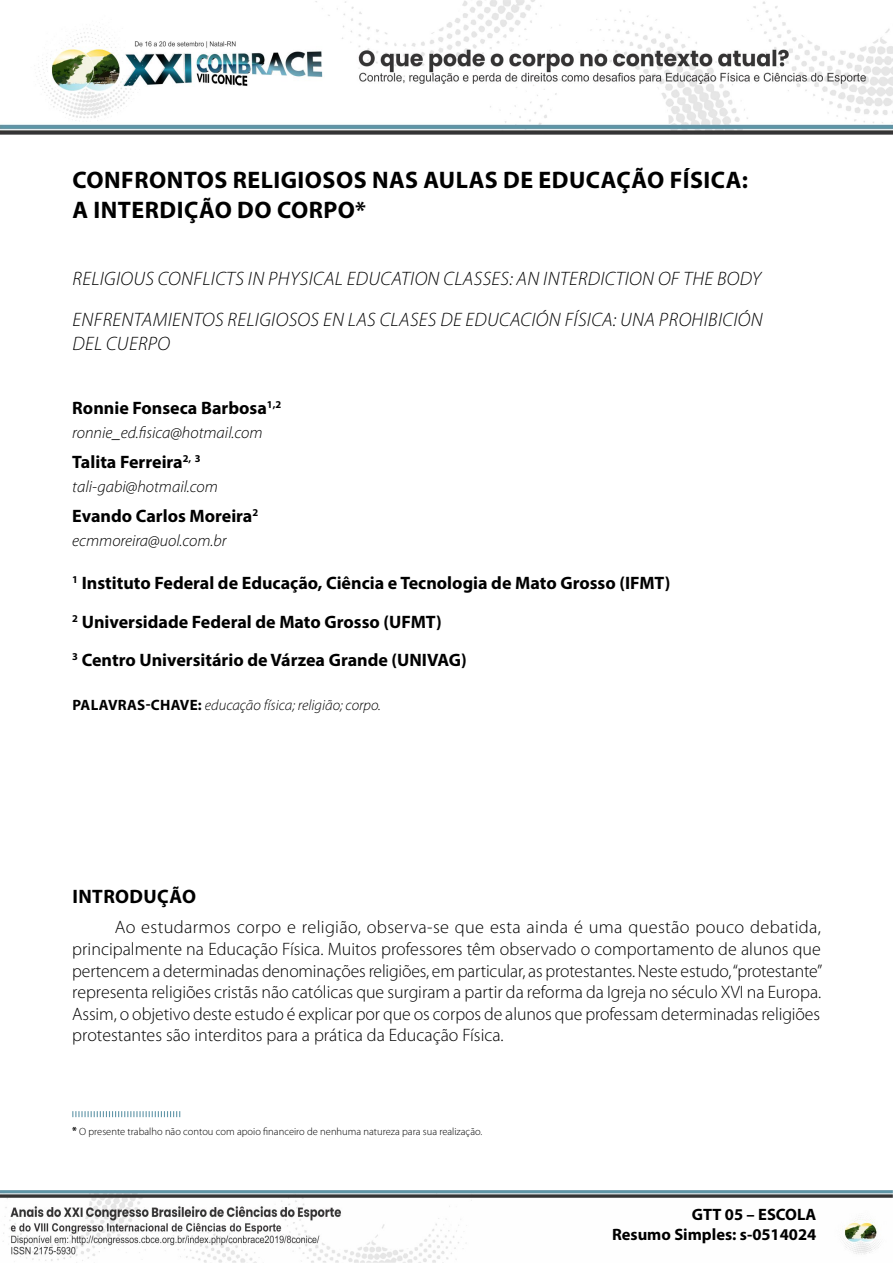
<style>
.page{position:relative;width:893px;height:1263px;background:#fff}
.page>*{position:absolute;margin:0;border:0;box-sizing:border-box;transform-origin:0 0}
.TITULO{font:700 24px/30px "Myriad Pro";letter-spacing:.02em;color:#000}
.TIT_TRADU_RES_SIMPLE{font:italic 300 19.5px/24px "Myriad Pro";letter-spacing:.02em;color:#000}
.SUBTITULOS{font:700 19.5px "Myriad Pro";letter-spacing:.02em;color:#000}
.MIOLO{font:300 18px/21.6px "Myriad Pro";color:#000}
.FILIAÇÃO{font:700 18px "Myriad Pro";color:#000}
.AUTOR_A{font:700 18px "Myriad Pro";color:#000}
.E-MAIL{font:italic 300 16.5px "Myriad Pro";color:#000}
.t1{font:700 16.5px/19.8px "Myriad Pro";color:#000;text-align:right}
.R_SIMPLES_-_KEYWORDS{font:italic 300 15px "Myriad Pro";color:#000}
.LEG__RODAPE{font:300 10.5px "Myriad Pro";color:#000}
.s1{color:#fff}
.s2{font-weight:700;font-style:normal}
.s3{font-weight:700}
</style>
<div class="page">
<img style="left:0;top:0;width:893px;height:134px">
<img style="left:0;top:1190px;width:893px;height:73px">
<svg style="left:72px;top:1111px;width:108px;height:6px"></svg>
<p class="TITULO" style="left:73px;top:164px;width:677px">CONFRONTOS RELIGIOSOS NAS AULAS DE EDUCAÇÃO FÍSICA:<br>A INTERDIÇÃO DO CORPO*<span class="s1">1</span></p>
<p class="TIT_TRADU_RES_SIMPLE" style="left:72px;top:266px;width:690px">RELIGIOUS CONFLICTS IN PHYSICAL EDUCATION CLASSES: AN INTERDICTION OF THE BODY</p>
<p class="TIT_TRADU_RES_SIMPLE" style="left:72px;top:307px;width:692px">ENFRENTAMIENTOS RELIGIOSOS EN LAS CLASES DE EDUCACIÓN FÍSICA: UNA PROHIBICIÓN<br>DEL CUERPO</p>
<p class="AUTOR_A" style="left:72px;top:396px;width:210px">Ronnie Fonseca Barbosa<sup>1,2</sup></p>
<p class="E-MAIL" style="left:72px;top:422px;width:192px">ronnie_ed.fisica@hotmail.com</p>
<p class="AUTOR_A" style="left:72px;top:450px;width:130px">Talita Ferreira<sup>2,</sup> <sup>3</sup></p>
<p class="E-MAIL" style="left:72px;top:477px;width:147px">tali-gabi@hotmail.com</p>
<p class="AUTOR_A" style="left:72px;top:504px;width:187px">Evando Carlos Moreira<sup>2</sup></p>
<p class="E-MAIL" style="left:72px;top:531px;width:156px">ecmmoreira@uol.com.br</p>
<p class="FILIAÇÃO" style="left:72px;top:571px;width:600px"><sup>1</sup> Instituto Federal de Educação, Ciência e Tecnologia de Mato Grosso (IFMT)</p>
<p class="FILIAÇÃO" style="left:72px;top:610px;width:371px"><sup>2</sup> Universidade Federal de Mato Grosso (UFMT)</p>
<p class="FILIAÇÃO" style="left:72px;top:648px;width:396px"><sup>3</sup> Centro Universitário de Várzea Grande (UNIVAG)</p>
<p class="R_SIMPLES_-_KEYWORDS" style="left:72px;top:696px;width:310px"><span class="s2">PALAVRAS-CHAVE:</span> educação física; religião; corpo.</p>
<p class="SUBTITULOS" style="left:72px;top:884px;width:125px">INTRODUÇÃO</p>
<p class="MIOLO" style="left:72px;top:916px;width:752px;text-indent:43px">Ao estudarmos corpo e religião, observa-se que esta ainda é uma questão pouco debatida, principalmente na Educação Física. Muitos professores têm observado o comportamento de alunos que pertencem a determinadas denominações religiões, em particular, as protestantes. Neste estudo, “protestante” representa religiões cristãs não católicas que surgiram a partir da reforma da Igreja no século XVI na Europa.<br>Assim, o objetivo deste estudo é explicar por que os corpos de alunos que professam determinadas religiões protestantes são interditos para a prática da Educação Física.</p>
<p class="LEG__RODAPE" style="left:72px;top:1125px;width:412px"><span class="s3">*</span> O presente trabalho não contou com apoio financeiro de nenhuma natureza para sua realização.</p>
<p class="t1" style="left:612px;top:1204px;width:206px">GTT 05 – ESCOLA<br>Resumo Simples: s-0514024</p>
</div>
